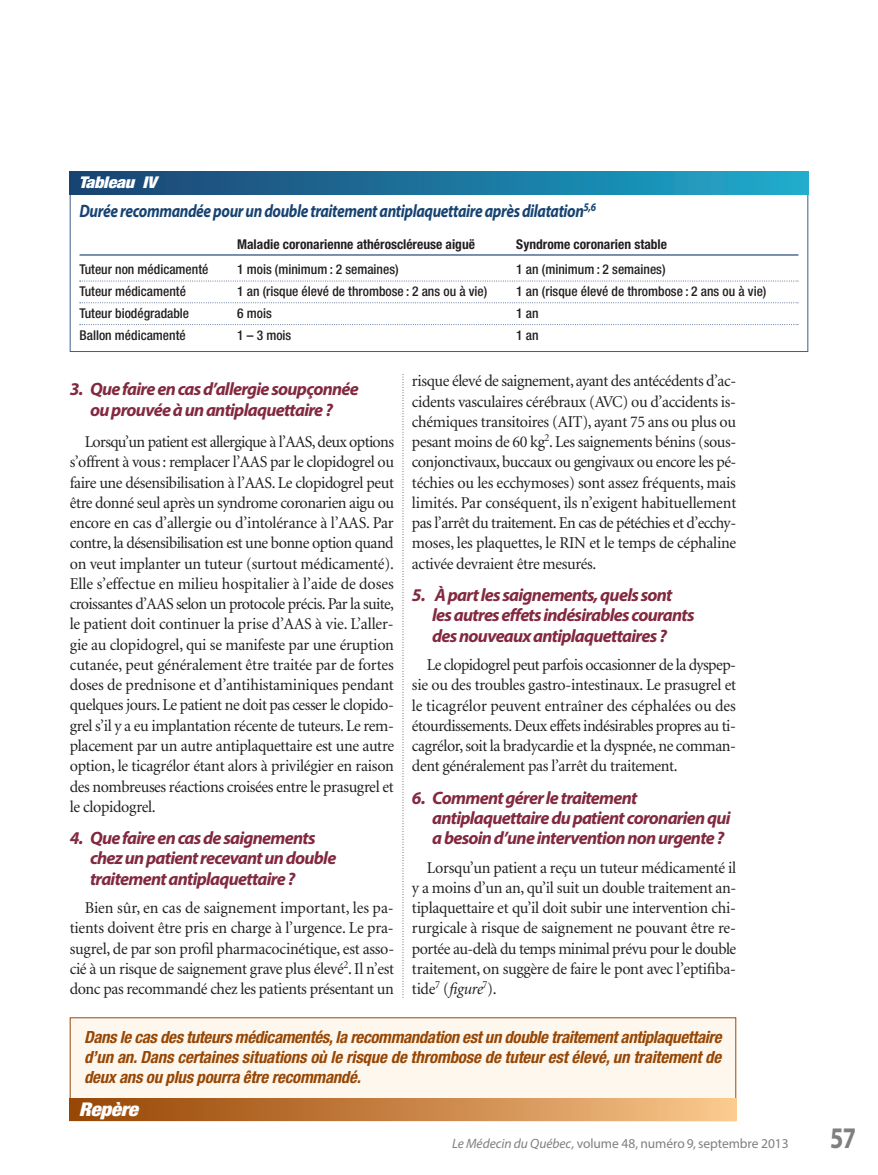
<style>
.page{position:relative;width:878px;height:1175px;background:#fff}
.page>*{position:absolute;margin:0;border:0;box-sizing:border-box;transform-origin:0 0}
.t1{font:700 30px "Myriad Pro";color:#7d7f81;scale:.8 1}
.t2{font:italic 900 condensed 18.9px "Helvetica Neue";letter-spacing:-.015em;color:#fff;scale:1.11 1}
.t3{font:italic 700 18px/20.2px "Myriad Pro";letter-spacing:-.04em;color:#82293f}
.t4{font:italic 700 18px "Myriad Pro";letter-spacing:-.025em;color:#174371;scale:.85 1}
.t5{font:italic 700 condensed 16.8px/20.2px "Helvetica Neue";letter-spacing:-.015em;color:#974705;text-align:justify}
.t6{font:16.5px/20.2px "Minion";letter-spacing:-.025em;color:#231f20;text-align:justify}
.t7{font:italic 900 condensed 16.2px "Helvetica Neue";letter-spacing:-.015em;color:#fff;scale:1.11 1}
.t8{font:500 condensed 13.5px "Helvetica Neue";color:#231f20}
.t9{font:700 condensed 13.5px "Helvetica Neue";color:#231f20}
.t10{font:13.5px "Myriad Pro";letter-spacing:-.005em;color:#7d7f81}
.s1{font-style:italic}
</style>
<div class="page">
<div style="left:70px;top:1018px;width:665px;height:102px;background:#fef7ed"></div>
<div style="left:70px;top:1098px;width:666px;height:22px;background:linear-gradient(to right,#954302,#fac68a)"></div>
<hr style="left:80px;top:254px;width:718px;height:2px;background:#526b94">
<svg style="left:80px;top:280px;width:718px;height:1px"></svg>
<svg style="left:80px;top:302px;width:718px;height:1px"></svg>
<svg style="left:80px;top:324px;width:718px;height:1px"></svg>
<div style="left:70px;top:172px;width:738px;height:22px;background:linear-gradient(to right,#1a4070,#1ea9cc)"></div>
<svg style="left:402px;top:374px;width:1px;height:624px"></svg>
<p class="t7" style="left:79px;top:177px;width:71px">Tableau IV</p>
<p class="t4" style="left:79px;top:205px;width:609px">Durée recommandée pour un double traitement antiplaquettaire après dilatation<sup>5,6</sup></p>
<p class="t9" style="left:237px;top:239px;width:239px">Maladie coronarienne athéroscléreuse aiguë</p>
<p class="t9" style="left:516px;top:239px;width:152px">Syndrome coronarien stable</p>
<p class="t8" style="left:80px;top:265px;width:130px">Tuteur non médicamenté</p>
<p class="t8" style="left:237px;top:265px;width:163px">1 mois (minimum : 2 semaines)</p>
<p class="t8" style="left:516px;top:265px;width:151px">1 an (minimum : 2 semaines)</p>
<p class="t8" style="left:80px;top:286px;width:108px">Tuteur médicamenté</p>
<p class="t8" style="left:237px;top:286px;width:251px">1 an (risque élevé de thrombose : 2 ans ou à vie)</p>
<p class="t8" style="left:516px;top:286px;width:251px">1 an (risque élevé de thrombose : 2 ans ou à vie)</p>
<p class="t8" style="left:80px;top:308px;width:111px">Tuteur biodégradable</p>
<p class="t8" style="left:237px;top:308px;width:36px">6 mois</p>
<p class="t8" style="left:516px;top:308px;width:24px">1 an</p>
<p class="t8" style="left:80px;top:330px;width:108px">Ballon médicamenté</p>
<p class="t8" style="left:237px;top:330px;width:56px">1 – 3 mois</p>
<p class="t8" style="left:516px;top:330px;width:24px">1 an</p>
<p class="t3" style="left:70px;top:381px;width:291px;text-align:center">3. Que faire en cas d’allergie soupçonnée ou prouvée à un antiplaquettaire ?</p>
<p class="t6" style="left:70px;top:433px;width:326px;text-indent:15px">Lorsqu’un patient est allergique à l’AAS, deux options s’offrent à vous : remplacer l’AAS par le clopidogrel ou faire une désensibilisation à l’AAS. Le clopidogrel peut être donné seul après un syndrome coronarien aigu ou encore en cas d’allergie ou d’intolérance à l’AAS. Par contre, la désensibilisation est une bonne option quand on veut implanter un tuteur (surtout médicamenté).<br>Elle s’effectue en milieu hospitalier à l’aide de doses croissantes d’AAS selon un protocole précis. Par la suite, le patient doit continuer la prise d’AAS à vie. L’al ler - gie au clopidogrel, qui se manifeste par une éruption cutanée, peut généralement être traitée par de fortes doses de prednisone et d’antihistaminiques pendant quel ques jours. Le patient ne doit pas cesser le clopido&shy;grel s’il y a eu implantation récente de tuteurs. Le rem&shy;placement par un autre antiplaquettaire est une autre option, le ticagrélor étant alors à privilégier en raison des nombreuses réactions croisées entre le prasugrel et le clopidogrel.</p>
<p class="t3" style="left:90px;top:829px;width:248px;text-indent:-20px">4. Que faire en cas de saignements chez un patient recevant un double traitement antiplaquettaire ?</p>
<p class="t6" style="left:70px;top:899px;width:326px;text-indent:15px">Bien sûr, en cas de saignement important, les pa&shy;tients doivent être pris en charge à l’urgence. Le pra&shy;sugrel, de par son profil pharmacocinétique, est asso&shy;cié à un risque de saignement grave plus élevé<sup>2</sup>. Il n’est donc pas recommandé chez les patients présentant un</p>
<p class="t6" style="left:412px;top:372px;width:326px">risque élevé de saignement, ayant des antécédents d’ac&shy;cidents vasculaires cérébraux (AVC) ou d’accidents is&shy;chémiques transitoires (AIT), ayant 75 ans ou plus ou pesant moins de 60 kg<sup>2</sup>. Les saignements bénins (sous&shy;conjonctivaux, buccaux ou gengivaux ou encore les pé&shy;téchies ou les ecchymoses) sont assez fréquents, mais limités. Par conséquent, ils n’exigent habituellement pas l’arrêt du traitement. En cas de pétéchies et d’ecchy - moses, les plaquettes, le RIN et le temps de céphaline activée devraient être mesurés.</p>
<p class="t3" style="left:432px;top:586px;width:264px;text-indent:-20px">5. À part les saignements, quels sont les autres effets indésirables courants des nouveaux antiplaquettaires ?</p>
<p class="t6" style="left:412px;top:656px;width:325px;text-indent:15px">Le clopidogrel peut parfois occasionner de la dyspep&shy;sie ou des troubles gastro-intestinaux. Le prasugrel et le ticagrélor peuvent entraîner des céphalées ou des étourdissements. Deux effets indésirables propres au ti&shy;cagrélor, soit la bradycardie et la dyspnée, ne comman&shy;dent généralement pas l’arrêt du traitement.</p>
<p class="t3" style="left:432px;top:789px;width:300px;text-indent:-20px">6. Comment gérer le traitement antiplaquettaire du patient coronarien qui a besoin d’une intervention non urgente ?</p>
<p class="t6" style="left:412px;top:858px;width:326px;text-indent:15px">Lorsqu’un patient a reçu un tuteur médicamenté il y a moins d’un an, qu’il suit un double traitement an&shy;tiplaquettaire et qu’il doit subir une intervention chi&shy;rurgicale à risque de saignement ne pouvant être re&shy;portée au-delà du temps minimal prévu pour le double traitement, on suggère de faire le pont avec l’eptifiba&shy;tide<sup>7</sup> (<span class="s1">figure</span><sup>7</sup>).</p>
<p class="t5" style="left:84px;top:1028px;width:639px">Dans le cas des tuteurs médicamentés, la recommandation est un double traitement antiplaquettaire d’un an. Dans certaines situations où le risque de thrombose de tuteur est élevé, un traitement de deux ans ou plus pourra être recommandé.</p>
<p class="t2" style="left:79px;top:1102px;width:55px">Repère</p>
<p class="t10" style="left:452px;top:1138px;width:338px"><span class="s1">Le Médecin du Québec,</span> volume 48, numéro 9, septembre 2013</p>
<h1 class="t1" style="left:830px;top:1126px;width:34px">57</h1>
</div>
